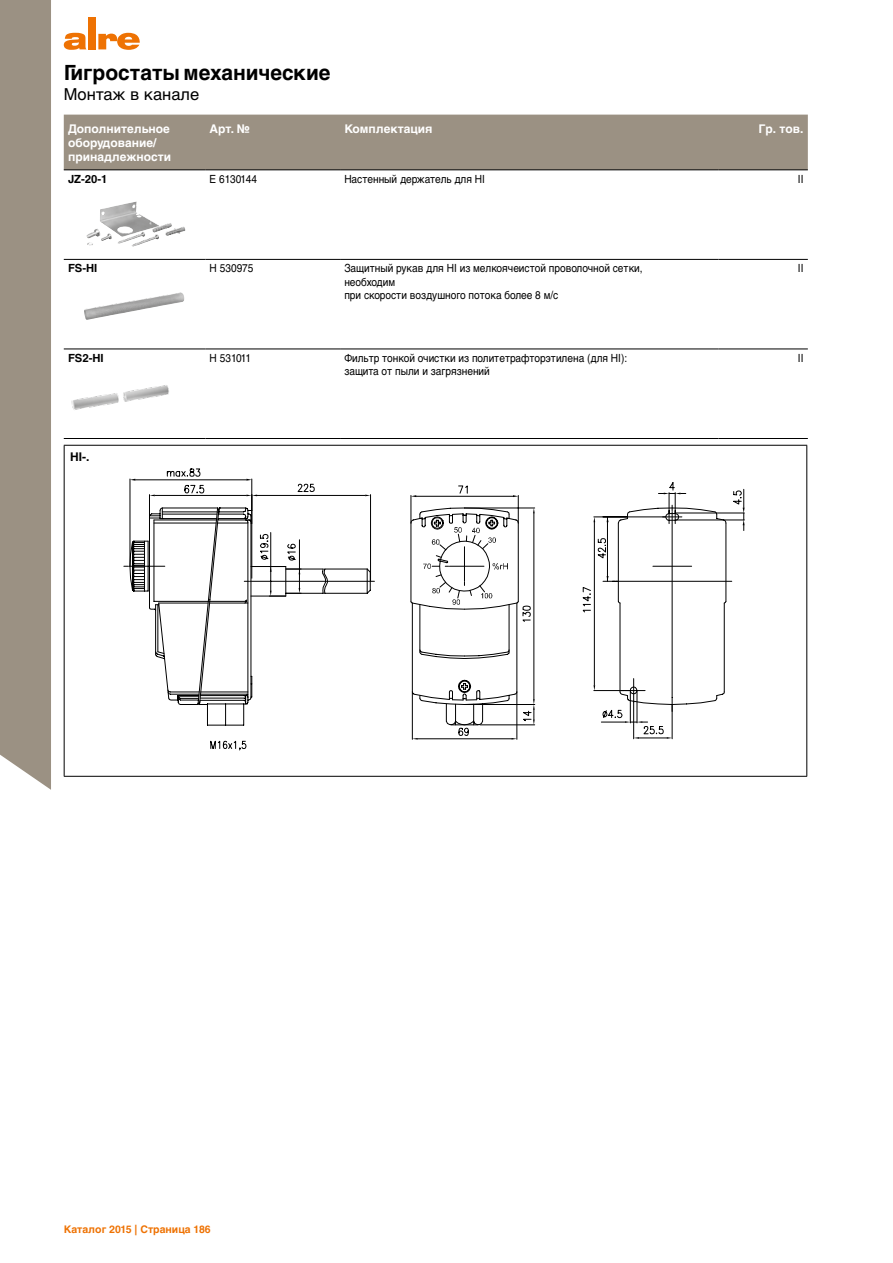
<style>
.page{position:relative;width:893px;height:1263px;background:#fff}
.page>*{position:absolute;margin:0;border:0;box-sizing:border-box;transform-origin:0 0}
.t1{font:700 21px "Helvetica Cyr";color:#000}
.t2{font:16.5px "Helvetica Cyr Upright";color:#000}
.t3{font:700 12px/14.4px "Helvetica Cyr";color:#fff}
.t4{font:700 12px "Helvetica Cyr";color:#000}
.t5{font:11.25px/13.5px "Helvetica Cyr Upright";color:#000;scale:.9 1}
.t6{font:700 11.25px "Helvetica Cyr";color:#000}
.t7{font:11.25px "Helvetica Cyr Upright";letter-spacing:-.02em;color:#000;scale:.9 1}
.t8{font:700 10.5px "Helvetica Cyr";color:#ee7203}
</style>
<div class="page">
<svg style="left:64px;top:33px;width:22px;height:17px"></svg>
<div style="left:88px;top:17px;width:8px;height:32px;background:#ee7203"></div>
<svg style="left:98px;top:33px;width:42px;height:17px"></svg>
<div style="left:0;top:0;width:51px;height:790px;background:#9b9183"></div>
<div style="left:64px;top:115px;width:744px;height:54px;background:#9b9183"></div>
<hr style="left:64px;top:259px;width:141px;height:1px;background:#000">
<hr style="left:205px;top:259px;width:135px;height:1px;background:#000">
<hr style="left:340px;top:259px;width:378px;height:1px;background:#000">
<hr style="left:718px;top:259px;width:90px;height:1px;background:#000">
<hr style="left:64px;top:349px;width:141px;height:1px;background:#000">
<hr style="left:205px;top:349px;width:135px;height:1px;background:#000">
<hr style="left:340px;top:349px;width:378px;height:1px;background:#000">
<hr style="left:718px;top:349px;width:90px;height:1px;background:#000">
<hr style="left:64px;top:438px;width:141px;height:1px;background:#000">
<hr style="left:205px;top:438px;width:135px;height:1px;background:#000">
<hr style="left:340px;top:438px;width:378px;height:1px;background:#000">
<hr style="left:718px;top:438px;width:90px;height:1px;background:#000">
<hr style="left:64px;top:169px;width:141px;height:1px;background:#000">
<hr style="left:205px;top:169px;width:135px;height:1px;background:#000">
<hr style="left:340px;top:169px;width:378px;height:1px;background:#000">
<hr style="left:718px;top:169px;width:90px;height:1px;background:#000">
<img style="left:100px;top:201px;width:85px;height:36px">
<img style="left:84px;top:292px;width:100px;height:28px">
<img style="left:71px;top:385px;width:98px;height:25px">
<hr style="left:64px;top:445px;width:743px;height:1px;background:#000">
<hr style="left:64px;top:446px;width:1px;height:330px;background:#000">
<hr style="left:806px;top:446px;width:1px;height:330px;background:#000">
<hr style="left:64px;top:776px;width:743px;height:1px;background:#000">
<svg style="left:155px;top:622px;width:363px;height:28px"></svg>
<svg style="left:210px;top:740px;width:37px;height:11px"></svg>
<svg style="left:155px;top:650px;width:98px;height:76px"></svg>
<svg style="left:124px;top:468px;width:485px;height:154px"></svg>
<hr style="left:675px;top:520px;width:69px;height:1px;background:#000">
<hr style="left:675px;top:513px;width:69px;height:1px;background:#000">
<svg style="left:617px;top:482px;width:110px;height:257px"></svg>
<svg style="left:733px;top:489px;width:12px;height:41px"></svg>
<svg style="left:411px;top:649px;width:124px;height:91px"></svg>
<h1 class="t1" style="left:64px;top:61px;width:268px">Гигростаты механические</h1>
<h2 class="t2" style="left:64px;top:85px;width:137px">Монтаж в канале</h2>
<p class="t3" style="left:68px;top:121px;width:105px">Дополнительное оборудование/ принадлежности</p>
<p class="t3" style="left:210px;top:121px;width:41px">Арт. №</p>
<p class="t3" style="left:344px;top:121px;width:90px">Комплектация</p>
<p class="t3" style="left:759px;top:121px;width:46px">Гр. тов.</p>
<p class="t6" style="left:68px;top:173px;width:41px">JZ-20-1</p>
<p class="t7" style="left:210px;top:173px;width:54px">E 6130144</p>
<p class="t5" style="left:344px;top:172px;width:158px">Настенный держатель для HI</p>
<p class="t5" style="left:798px;top:172px;width:8px">II</p>
<p class="t6" style="left:68px;top:262px;width:31px">FS-HI</p>
<p class="t5" style="left:210px;top:262px;width:50px">H 530975</p>
<p class="t5" style="left:344px;top:262px;width:333px">Защитный рукав для HI из мелкоячеистой проволочной сетки, необходим<br>при скорости воздушного потока более 8 м/с</p>
<p class="t5" style="left:798px;top:262px;width:8px">II</p>
<p class="t6" style="left:68px;top:352px;width:37px">FS2-HI</p>
<p class="t5" style="left:210px;top:351px;width:48px">H 531011</p>
<p class="t5" style="left:344px;top:351px;width:316px">Фильтр тонкой очистки из политетрафторэтилена (для HI): защита от пыли и загрязнений</p>
<p class="t5" style="left:798px;top:351px;width:8px">II</p>
<p class="t4" style="left:70px;top:450px;width:21px">HI-.</p>
<p class="t8" style="left:64px;top:1223px;width:148px">Каталог 2015 | Страница 186</p>
</div>
